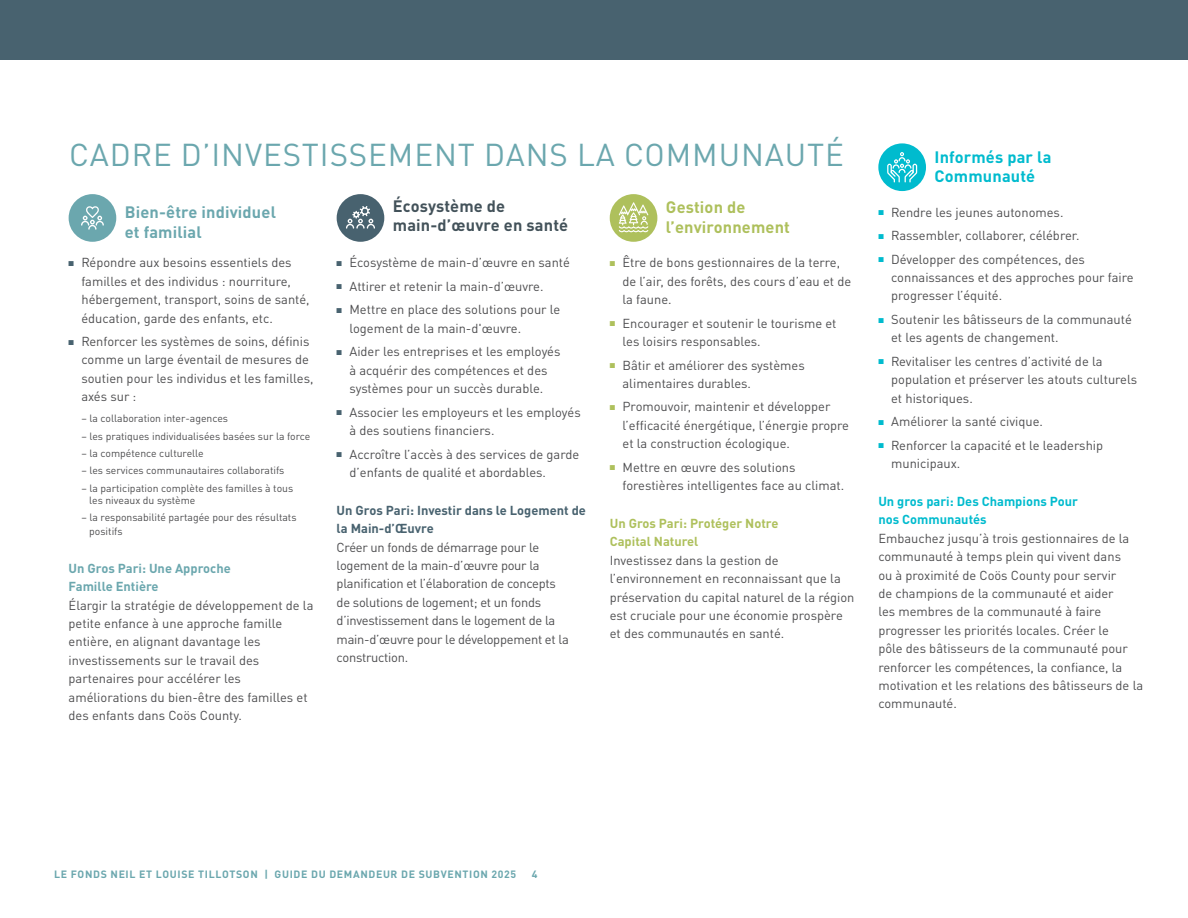
<style>
.page{position:relative;width:1188px;height:918px;background:#fff}
.page>*{position:absolute;margin:0;border:0;box-sizing:border-box;transform-origin:0 0}
.t1{font:31.2px "DIN Pro";letter-spacing:.03em;color:#6ba7ae}
.t2{font:700 16.35px/19.6px "DIN Pro";letter-spacing:.01em;color:#43525a}
.t3{font:700 16.35px/19.6px "DIN Pro";letter-spacing:.01em;color:#6ba7ae}
.t4{font:700 16.35px/19.6px "DIN Pro";letter-spacing:.01em;color:#aec05c}
.t5{font:700 16.35px/19.6px "DIN Pro";letter-spacing:.01em;color:#00bbce}
.t6{font:12.9px/18.5px "DIN Pro";color:#4d4d4f}
.t7{font:12.9px/18.5px "DIN Pro";letter-spacing:-.02em;color:#4d4d4f}
.t8{font:700 10.5px "DIN Pro";letter-spacing:.06em;color:#6ba7ae}
.t9{font:10.35px/12.3px "DIN Pro";color:#4d4d4f}
.s1{color:#48626f}
.s2{font-weight:700;color:#6ba7ae}
.s3{font-weight:700;color:#48626f}
.s4{color:#aec05c}
.s5{font-weight:700;color:#aec05c}
.s6{color:#00bbce}
.s7{font-weight:700;color:#00bbce}
</style>
<div class="page">
<div style="left:0;top:0;width:1188px;height:60px;background:#48626f"></div>
<div style="left:69px;top:194px;width:47px;height:48px;background:#6ba7ae;border-radius:50%"></div>
<div style="left:337px;top:194px;width:47px;height:48px;background:#48626f;border-radius:50%"></div>
<div style="left:610px;top:194px;width:47px;height:48px;background:#aec05c;border-radius:50%"></div>
<div style="left:878px;top:143px;width:48px;height:48px;background:#00bbce;border-radius:50%"></div>
<svg style="left:81px;top:206px;width:23px;height:24px"></svg>
<svg style="left:346px;top:206px;width:29px;height:23px"></svg>
<svg style="left:619px;top:202px;width:29px;height:30px"></svg>
<svg style="left:887px;top:152px;width:30px;height:30px"></svg>
<p class="t1" style="left:69px;top:130px;width:776px">CADRE D’INVESTISSEMENT DANS LA COMMUNAUTÉ</p>
<p class="t3" style="left:125px;top:201px;width:153px">Bien-être individuel et familial</p>
<p class="t2" style="left:393px;top:194px;width:177px">Écosystème de main-d’œuvre en santé</p>
<p class="t4" style="left:666px;top:196px;width:126px">Gestion de l’environnement</p>
<p class="t6" style="left:81px;top:252px;width:230px;text-indent:-13px"><span class="s1">■</span> Répondre aux besoins essentiels des familles et des individus : nourriture, hébergement, transport, soins de santé, éducation, garde des enfants, etc.</p>
<p class="t6" style="left:81px;top:331px;width:234px;text-indent:-13px"><span class="s1">■</span> Renforcer les systèmes de soins, définis comme un large éventail de mesures de soutien pour les individus et les familles, axés sur :</p>
<p class="t9" style="left:81px;top:411px;width:148px">– la collaboration inter-agences</p>
<p class="t9" style="left:81px;top:429px;width:230px">– les pratiques individualisées basées sur la force</p>
<p class="t9" style="left:81px;top:446px;width:124px">– la compétence culturelle</p>
<p class="t9" style="left:81px;top:464px;width:205px">– les services communautaires collaboratifs</p>
<p class="t9" style="left:89px;top:481px;width:206px;text-indent:-8px">– la participation complète des familles à tous les niveaux du système</p>
<p class="t9" style="left:89px;top:510px;width:209px;line-height:13.5px;text-indent:-8px">– la responsabilité partagée pour des résultats positifs</p>
<p class="t6" style="left:69px;top:558px;width:246px"><span class="s2">Un Gros Pari: Une Approche<br>Famille Entière<br></span>Élargir la stratégie de développement de la petite enfance à une approche famille entière, en alignant davantage les investissements sur le travail des partenaires pour accélérer les améliorations du bien-être des familles et des enfants dans Coös County.</p>
<p class="t6" style="left:337px;top:252px;width:235px"><span class="s1">■</span> Écosystème de main-d’œuvre en santé</p>
<p class="t6" style="left:337px;top:276px;width:208px"><span class="s1">■</span> Attirer et retenir la main-d’œuvre.</p>
<p class="t6" style="left:349px;top:299px;width:212px;text-indent:-13px"><span class="s1">■</span> Mettre en place des solutions pour le logement de la main-d'œuvre.</p>
<p class="t6" style="left:337px;top:341px;width:225px;text-align:center"><span class="s1">■</span> Aider les entreprises et les employés à acquérir des compétences et des systèmes pour un succès durable.</p>
<p class="t6" style="left:349px;top:401px;width:233px;text-indent:-13px"><span class="s1">■</span> Associer les employeurs et les employés à des soutiens financiers.</p>
<p class="t6" style="left:349px;top:443px;width:231px;text-indent:-13px"><span class="s1">■</span> Accroître l’accès à des services de garde d’enfants de qualité et abordables.</p>
<p class="t7" style="left:337px;top:500px;width:251px"><span class="s3">Un Gros Pari: Investir dans le Logement de la Main-d’Œuvre<br></span>Créer un fonds de démarrage pour le logement de la main-d’œuvre pour la planification et l’élaboration de concepts<br>de solutions de logement; et un fonds d’investissement dans le logement de la main-d’œuvre pour le développement et la construction.</p>
<p class="t6" style="left:623px;top:252px;width:230px;text-indent:-13px"><span class="s4">■</span> Être de bons gestionnaires de la terre, de l’air, des forêts, des cours d’eau et de la faune.</p>
<p class="t6" style="left:623px;top:312px;width:215px;text-indent:-13px"><span class="s4">■</span> Encourager et soutenir le tourisme et les loisirs responsables.</p>
<p class="t6" style="left:623px;top:354px;width:184px;text-indent:-13px"><span class="s4">■</span> Bâtir et améliorer des systèmes alimentaires durables.</p>
<p class="t6" style="left:623px;top:396px;width:228px;text-indent:-13px"><span class="s4">■</span> Promouvoir, maintenir et développer l’efficacité énergétique, l’énergie propre et la construction écologique.</p>
<p class="t6" style="left:623px;top:457px;width:223px;text-indent:-13px"><span class="s4">■</span> Mettre en œuvre des solutions forestières intelligentes face au climat.</p>
<p class="t6" style="left:610px;top:513px;width:246px"><span class="s5">Un Gros Pari: Protéger Notre<br>Capital Naturel<br></span>Investissez dans la gestion de l’environnement en reconnaissant que la préservation du capital naturel de la région est cruciale pour une économie prospère et des communautés en santé.</p>
<p class="t5" style="left:935px;top:145px;width:118px">Informés par la<br>Communauté</p>
<p class="t6" style="left:878px;top:201px;width:187px"><span class="s6">■</span> Rendre les jeunes autonomes.</p>
<p class="t6" style="left:878px;top:225px;width:203px"><span class="s6">■</span> Rassembler, collaborer, célébrer.</p>
<p class="t6" style="left:891px;top:249px;width:244px;text-indent:-13px"><span class="s6">■</span> Développer des compétences, des connaissances et des approches pour faire progresser l’équité.</p>
<p class="t6" style="left:891px;top:309px;width:242px;text-indent:-13px"><span class="s6">■</span> Soutenir les bâtisseurs de la communauté et les agents de changement.</p>
<p class="t6" style="left:891px;top:351px;width:248px;text-indent:-13px"><span class="s6">■</span> Revitaliser les centres d’activité de la population et préserver les atouts culturels et historiques.</p>
<p class="t6" style="left:878px;top:411px;width:166px"><span class="s6">■</span> Améliorer la santé civique.</p>
<p class="t6" style="left:891px;top:435px;width:214px;text-indent:-13px"><span class="s6">■</span> Renforcer la capacité et le leadership municipaux.</p>
<p class="t6" style="left:878px;top:491px;width:266px"><span class="s7">Un gros pari: Des Champions Pour<br>nos Communautés<br></span>Embauchez jusqu’à trois gestionnaires de la communauté à temps plein qui vivent dans<br>ou à proximité de Coös County pour servir<br>de champions de la communauté et aider<br>les membres de la communauté à faire progresser les priorités locales. Créer le<br>pôle des bâtisseurs de la communauté pour renforcer les compétences, la confiance, la motivation et les relations des bâtisseurs de la communauté.</p>
<p class="t8" style="left:54px;top:865px;width:464px">LE FONDS NEIL ET LOUISE TILLOTSON | GUIDE DU DEMANDEUR DE SUBVENTION 2025</p>
<p class="t8" style="left:532px;top:865px;width:7px">4</p>
</div>
